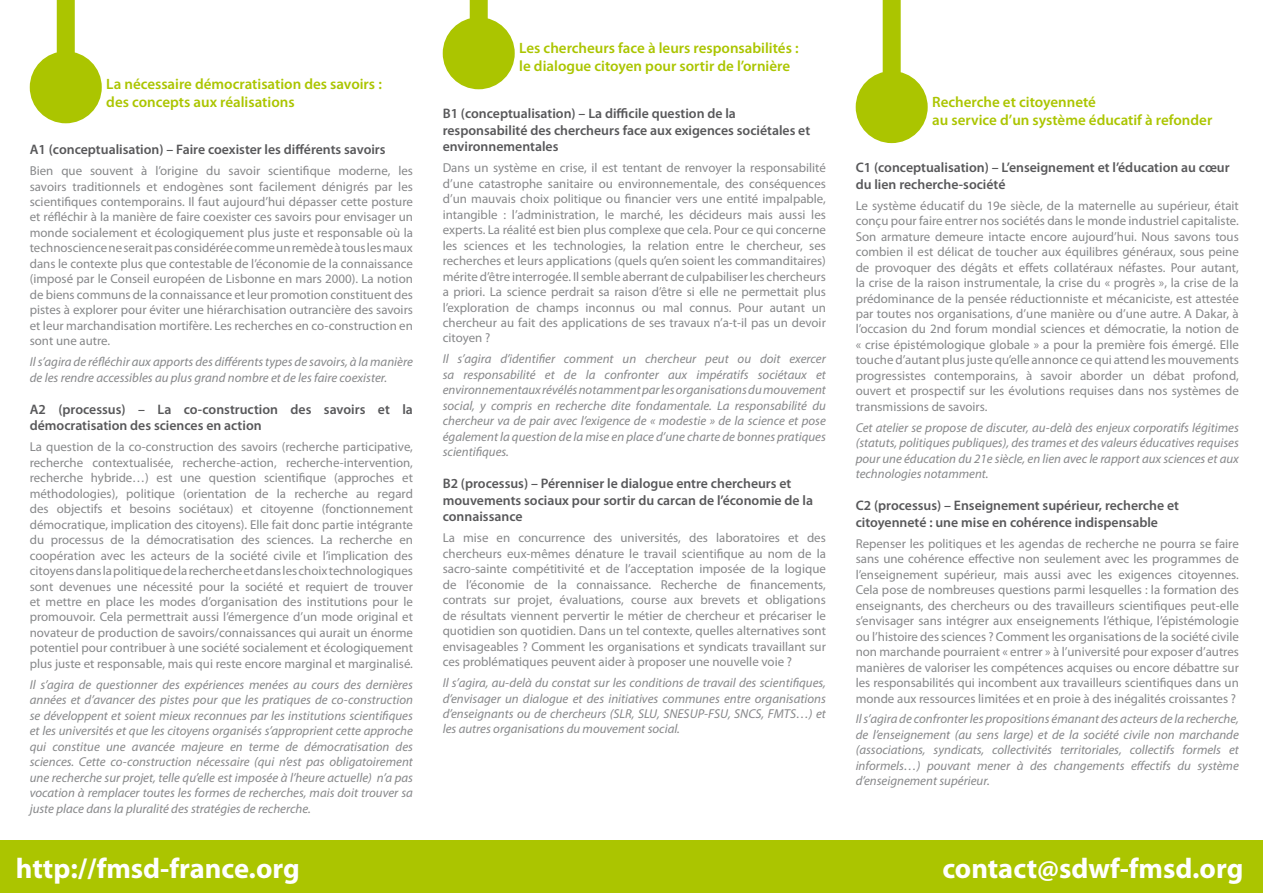
<style>
.page{position:relative;width:1263px;height:893px;background:#fff}
.page>*{position:absolute;margin:0;border:0;box-sizing:border-box;transform-origin:0 0}
.t1{font:700 28.5px "Myriad Pro";color:#fff}
.t2{font:600 15px/18px "Myriad Pro";color:#abc500}
.t3{font:600 13.8px/16.5px "Myriad Pro";color:#58585a}
.t4{font:12.9px/15.5px "Myriad Pro";color:#87888a;text-align:justify}
.t5{font:italic 12.9px/15.5px "Myriad Pro";color:#87888a;text-align:justify}
</style>
<div class="page">
<div style="left:0;top:841px;width:1263px;height:52px;background:#abc500"></div>
<div style="left:57px;top:0;width:18px;height:87px;background:#abc500"></div>
<div style="left:30px;top:51px;width:72px;height:72px;background:#abc500;border-radius:50%"></div>
<div style="left:470px;top:0;width:18px;height:53px;background:#abc500"></div>
<div style="left:443px;top:17px;width:72px;height:72px;background:#abc500;border-radius:50%"></div>
<div style="left:883px;top:0;width:18px;height:107px;background:#abc500"></div>
<div style="left:856px;top:71px;width:72px;height:72px;background:#abc500;border-radius:50%"></div>
<p class="t2" style="left:106px;top:74px;width:277px">La nécessaire démocratisation des savoirs : des concepts aux réalisations</p>
<p class="t3" style="left:30px;top:141px;width:357px">A1 (conceptualisation) – Faire coexister les différents savoirs</p>
<p class="t4" style="left:30px;top:163px;width:385px">Bien que souvent à l’origine du savoir scientifique moderne, les savoirs traditionnels et endogènes sont facilement dénigrés par les scientifiques contemporains. Il faut aujourd’hui dépasser cette posture et réfléchir à la manière de faire coexister ces savoirs pour envisager un monde socialement et écologiquement plus juste et responsable où la technoscience ne serait pas considérée comme un remède à tous les maux dans le contexte plus que contestable de l’économie de la connaissance (imposé par le Conseil européen de Lisbonne en mars 2000). La notion de biens communs de la connaissance et leur promotion constituent des pistes à explorer pour éviter une hiérarchisation outrancière des savoirs et leur marchandisation mortifère. Les recherches en co-construction en sont une autre.</p>
<p class="t5" style="left:30px;top:354px;width:385px">Il s’agira de réfléchir aux apports des différents types de savoirs, à la manière de les rendre accessibles au plus grand nombre et de les faire coexister.</p>
<p class="t3" style="left:30px;top:400px;width:385px">A2 (processus) – La co-construction des savoirs et la démocratisation des sciences en action</p>
<p class="t4" style="left:30px;top:439px;width:385px">La question de la co-construction des savoirs (recherche participative, recherche contextualisée, recherche-action, recherche-intervention, recherche hybride…) est une question scientifique (approches et méthodologies), politique (orientation de la recherche au regard des objectifs et besoins sociétaux) et citoyenne (fonctionnement démocratique, implication des citoyens). Elle fait donc partie intégrante du processus de la démocratisation des sciences. La recherche en coopération avec les acteurs de la société civile et l’implication des citoyens dans la politique de la recherche et dans les choix technologiques sont devenues une nécessité pour la société et requiert de trouver et mettre en place les modes d’organisation des institutions pour le promouvoir. Cela permettrait aussi l’émergence d’un mode original et novateur de production de savoirs/connaissances qui aurait un énorme potentiel pour contribuer à une société socialement et écologiquement plus juste et responsable, mais qui reste encore marginal et marginalisé.</p>
<p class="t5" style="left:30px;top:677px;width:385px">Il s’agira de questionner des expériences menées au cours des dernières années et d’avancer des pistes pour que les pratiques de co-construction se développent et soient mieux reconnues par les institutions scientifiques et les universités et que les citoyens organisés s’approprient cette approche qui constitue une avancée majeure en terme de démocratisation des sciences. Cette co-construction nécessaire (qui n’est pas obligatoirement une recherche sur projet, telle qu’elle est imposée à l’heure actuelle) n’a pas vocation à remplacer toutes les formes de recherches, mais doit trouver sa juste place dans la pluralité des stratégies de recherche.</p>
<p class="t2" style="left:519px;top:38px;width:281px">Les chercheurs face à leurs responsabilités : le dialogue citoyen pour sortir de l’ornière</p>
<p class="t3" style="left:443px;top:105px;width:369px">B1 (conceptualisation) – La difficile question de la responsabilité des chercheurs face aux exigences sociétales et environnementales</p>
<p class="t4" style="left:443px;top:160px;width:385px">Dans un système en crise, il est tentant de renvoyer la responsabilité d’une catastrophe sanitaire ou environnementale, des conséquences d’un mauvais choix politique ou financier vers une entité impalpable, intangible : l’administration, le marché, les décideurs mais aussi les experts. La réalité est bien plus complexe que cela. Pour ce qui concerne les sciences et les technologies, la relation entre le chercheur, ses recherches et leurs applications (quels qu’en soient les commanditaires) mérite d’être interrogée. Il semble aberrant de culpabiliser les chercheurs a priori. La science perdrait sa raison d’être si elle ne permettait plus l’exploration de champs inconnus ou mal connus. Pour autant un chercheur au fait des applications de ses travaux n’a-t-il pas un devoir citoyen ?</p>
<p class="t5" style="left:443px;top:351px;width:385px">Il s’agira d’identifier comment un chercheur peut ou doit exercer sa responsabilité et de la confronter aux impératifs sociétaux et environnementaux révélés notamment par les organisations du mouvement social, y compris en recherche dite fondamentale. La responsabilité du chercheur va de pair avec l’exigence de « modestie » de la science et pose également la question de la mise en place d’une charte de bonnes pratiques scientifiques.</p>
<p class="t3" style="left:443px;top:475px;width:372px">B2 (processus) – Pérenniser le dialogue entre chercheurs et mouvements sociaux pour sortir du carcan de l’économie de la connaissance</p>
<p class="t4" style="left:443px;top:530px;width:385px">La mise en concurrence des universités, des laboratoires et des chercheurs eux-mêmes dénature le travail scientifique au nom de la sacro-sainte compétitivité et de l’acceptation imposée de la logique de l’économie de la connaissance. Recherche de financements, contrats sur projet, évaluations, course aux brevets et obligations de résultats viennent pervertir le métier de chercheur et précariser le quotidien son quotidien. Dans un tel contexte, quelles alternatives sont envisageables ? Comment les organisations et syndicats travaillant sur ces problématiques peuvent aider à proposer une nouvelle voie ?</p>
<p class="t5" style="left:443px;top:675px;width:385px">Il s’agira, au-delà du constat sur les conditions de travail des scientifiques, d’envisager un dialogue et des initiatives communes entre organisations d’enseignants ou de chercheurs (SLR, SLU, SNESUP-FSU, SNCS, FMTS…) et les autres organisations du mouvement social.</p>
<p class="t2" style="left:932px;top:92px;width:282px">Recherche et citoyenneté<br>au service d’un système éducatif à refonder</p>
<p class="t3" style="left:856px;top:159px;width:375px">C1 (conceptualisation) – L’enseignement et l’éducation au cœur du lien recherche-société</p>
<p class="t4" style="left:856px;top:197px;width:385px">Le système éducatif du 19e siècle, de la maternelle au supérieur, était conçu pour faire entrer nos sociétés dans le monde industriel capitaliste.<br>Son armature demeure intacte encore aujourd’hui. Nous savons tous combien il est délicat de toucher aux équilibres généraux, sous peine de provoquer des dégâts et effets collatéraux néfastes. Pour autant, la crise de la raison instrumentale, la crise du « progrès », la crise de la prédominance de la pensée réductionniste et mécaniciste, est attestée par toutes nos organisations, d’une manière ou d’une autre. A Dakar, à l’occasion du 2nd forum mondial sciences et démocratie, la notion de « crise épistémologique globale » a pour la première fois émergé. Elle touche d’autant plus juste qu’elle annonce ce qui attend les mouvements progressistes contemporains, à savoir aborder un débat profond, ouvert et prospectif sur les évolutions requises dans nos systèmes de transmissions de savoirs.</p>
<p class="t5" style="left:856px;top:419px;width:385px">Cet atelier se propose de discuter, au-delà des enjeux corporatifs légitimes (statuts, politiques publiques), des trames et des valeurs éducatives requises pour une éducation du 21e siècle, en lien avec le rapport aux sciences et aux technologies notamment.</p>
<p class="t3" style="left:856px;top:497px;width:325px">C2 (processus) – Enseignement supérieur, recherche et citoyenneté : une mise en cohérence indispensable</p>
<p class="t4" style="left:856px;top:535px;width:385px">Repenser les politiques et les agendas de recherche ne pourra se faire sans une cohérence effective non seulement avec les programmes de l’enseignement supérieur, mais aussi avec les exigences citoyennes.<br>Cela pose de nombreuses questions parmi lesquelles : la formation des enseignants, des chercheurs ou des travailleurs scientifiques peut-elle s’envisager sans intégrer aux enseignements l’éthique, l’épistémologie ou l’histoire des sciences ? Comment les organisations de la société civile non marchande pourraient « entrer » à l’université pour exposer d’autres manières de valoriser les compétences acquises ou encore débattre sur les responsabilités qui incombent aux travailleurs scientifiques dans un monde aux ressources limitées et en proie à des inégalités croissantes ?</p>
<p class="t5" style="left:856px;top:711px;width:385px">Il s’agira de confronter les propositions émanant des acteurs de la recherche, de l’enseignement (au sens large) et de la société civile non marchande (associations, syndicats, collectivités territoriales, collectifs formels et informels…) pouvant mener à des changements effectifs du système d’enseignement supérieur.</p>
<h1 class="t1" style="left:16px;top:849px;width:285px">http://fmsd-france.org</h1>
<h1 class="t1" style="left:942px;top:849px;width:302px">contact@sdwf-fmsd.org</h1>
</div>
